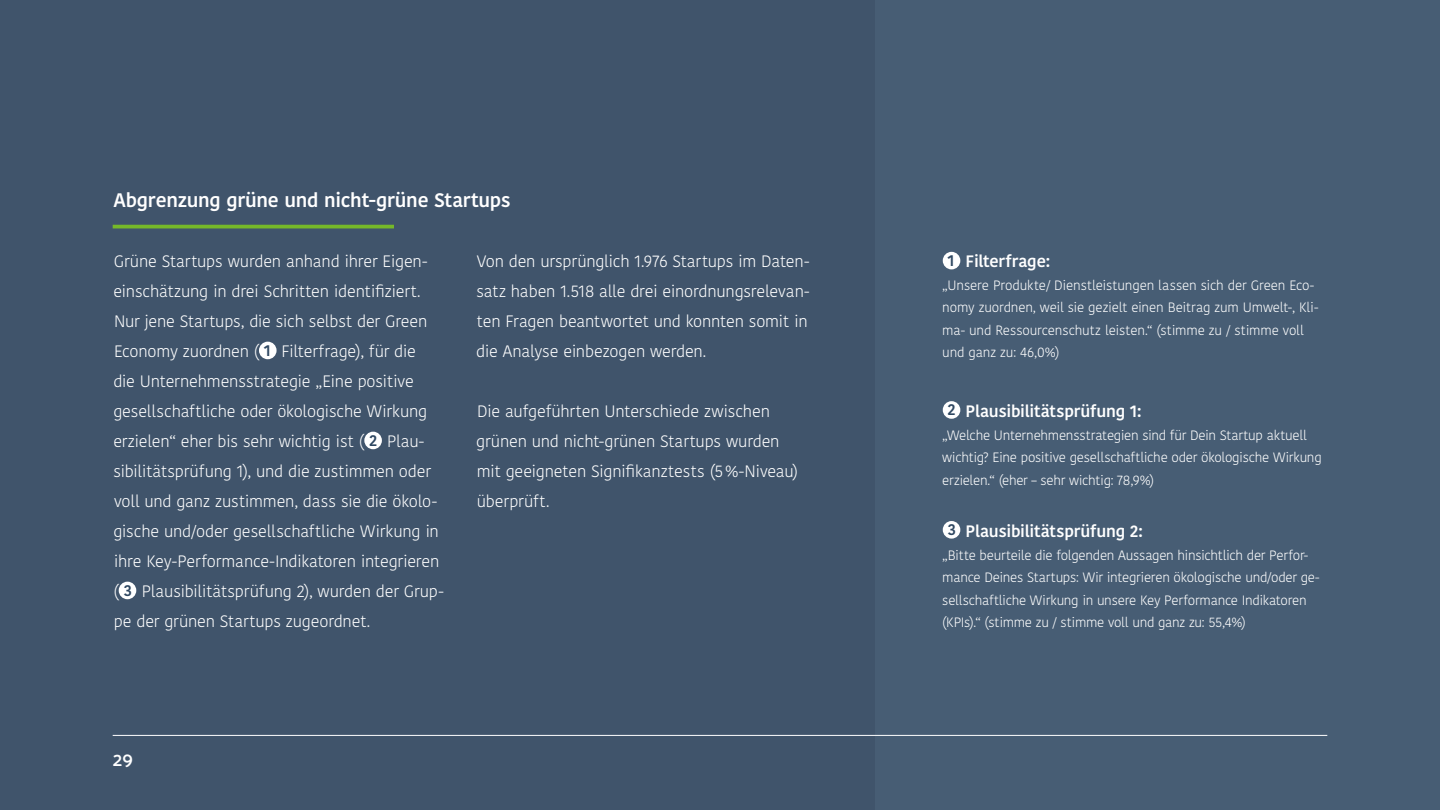
<style>
.page{position:relative;width:1440px;height:810px;background:#fff}
.page>*{position:absolute;margin:0;border:0;box-sizing:border-box;transform-origin:0 0}
.t1{font:600 19.5px "Kohinoor Bangla";letter-spacing:-.015em;color:#fff}
.t2{font:600 19.5px "Palanquin";color:#fff}
.t3{font:300 16.5px/30px "Kohinoor Bangla";letter-spacing:-.015em;color:#fff}
.t4{font:600 16.5px "Kohinoor Bangla";letter-spacing:-.01em;color:#fff}
.t5{font:600 15.52px "Kohinoor Bangla";color:#2e4761}
.t6{font:300 13.5px/22.5px "Kohinoor Bangla";letter-spacing:-.02em;color:#fff}
.s1{font-weight:600;font-size:15.52px;color:#2e4761}
</style>
<div class="page">
<div style="left:0;top:0;width:876px;height:810px;background:#40546b"></div>
<div style="left:876px;top:0;width:564px;height:810px;background:#475d74"></div>
<hr style="left:113px;top:735px;width:1214px;height:1px;background:#fff">
<div style="left:259px;top:342px;width:18px;height:17px;background:#fff;border-radius:50%"></div>
<div style="left:364px;top:432px;width:18px;height:17px;background:#fff;border-radius:50%"></div>
<div style="left:119px;top:582px;width:17px;height:17px;background:#fff;border-radius:50%"></div>
<div style="left:943px;top:252px;width:17px;height:17px;background:#fff;border-radius:50%"></div>
<div style="left:943px;top:401px;width:17px;height:18px;background:#fff;border-radius:50%"></div>
<div style="left:943px;top:521px;width:17px;height:18px;background:#fff;border-radius:50%"></div>
<hr style="left:113px;top:225px;width:281px;height:3px;background:#75b829">
<p class="t1" style="left:113px;top:184px;width:399px">Abgrenzung grüne und nicht-grüne Startups</p>
<p class="t3" style="left:113px;top:246px;width:332px">Grüne Startups wurden anhand ihrer Eigen&shy;einschätzung in drei Schritten identifiziert.<br>Nur jene Startups, die sich selbst der Green Economy zuordnen ( <span class="s1">1</span> Filterfrage), für die<br>die Unternehmensstrategie „Eine positive gesellschaftliche oder ökologische Wirkung erzielen“ eher bis sehr wichtig ist ( <span class="s1">2</span> Plau&shy;sibilitätsprüfung 1), und die zustimmen oder voll und ganz zustimmen, dass sie die ökolo&shy;gische und/oder gesellschaftliche Wirkung in ihre Key-Performance-Indikatoren integrieren ( <span class="s1">3</span> Plausibilitätsprüfung 2), wurden der Grup&shy;pe der grünen Startups zugeordnet.</p>
<p class="t3" style="left:476px;top:246px;width:335px;text-align:justify">Von den ursprünglich 1.976 Startups im Daten&shy;satz haben 1.518 alle drei einordnungsrelevan&shy;ten Fragen beantwortet und konnten somit in die Analyse einbezogen werden.</p>
<p class="t3" style="left:476px;top:396px;width:323px">Die aufgeführten Unterschiede zwischen grünen und nicht-grünen Startups wurden mit geeigneten Signifikanztests (5%-Niveau) überprüft.</p>
<p class="t2" style="left:113px;top:748px;width:22px">29</p>
<p class="t4" style="left:966px;top:247px;width:86px">Filterfrage:</p>
<p class="t6" style="left:942px;top:273px;width:378px">„Unsere Produkte/ Dienstleistungen lassen sich der Green Eco&shy;nomy zuordnen, weil sie gezielt einen Beitrag zum Umwelt-, Kli&shy;ma- und Ressourcenschutz leisten.“ (stimme zu / stimme voll und ganz zu: 46,0%)</p>
<p class="t5" style="left:947px;top:248px;width:9px">1</p>
<p class="t4" style="left:966px;top:397px;width:177px">Plausibilitätsprüfung 1:</p>
<p class="t6" style="left:942px;top:423px;width:381px">„Welche Unternehmensstrategien sind für Dein Startup aktuell wichtig? Eine positive gesellschaftliche oder ökologische Wirkung erzielen.“ (eher – sehr wichtig: 78,9%)</p>
<p class="t4" style="left:966px;top:517px;width:179px">Plausibilitätsprüfung 2:</p>
<p class="t6" style="left:942px;top:543px;width:379px">„Bitte beurteile die folgenden Aussagen hinsichtlich der Perfor&shy;mance Deines Startups: Wir integrieren ökologische und/oder ge&shy;sellschaftliche Wirkung in unsere Key Performance Indikatoren (KPIs).“ (stimme zu / stimme voll und ganz zu: 55,4%)</p>
<p class="t5" style="left:947px;top:397px;width:10px">2</p>
<p class="t5" style="left:948px;top:517px;width:10px">3</p>
</div>
